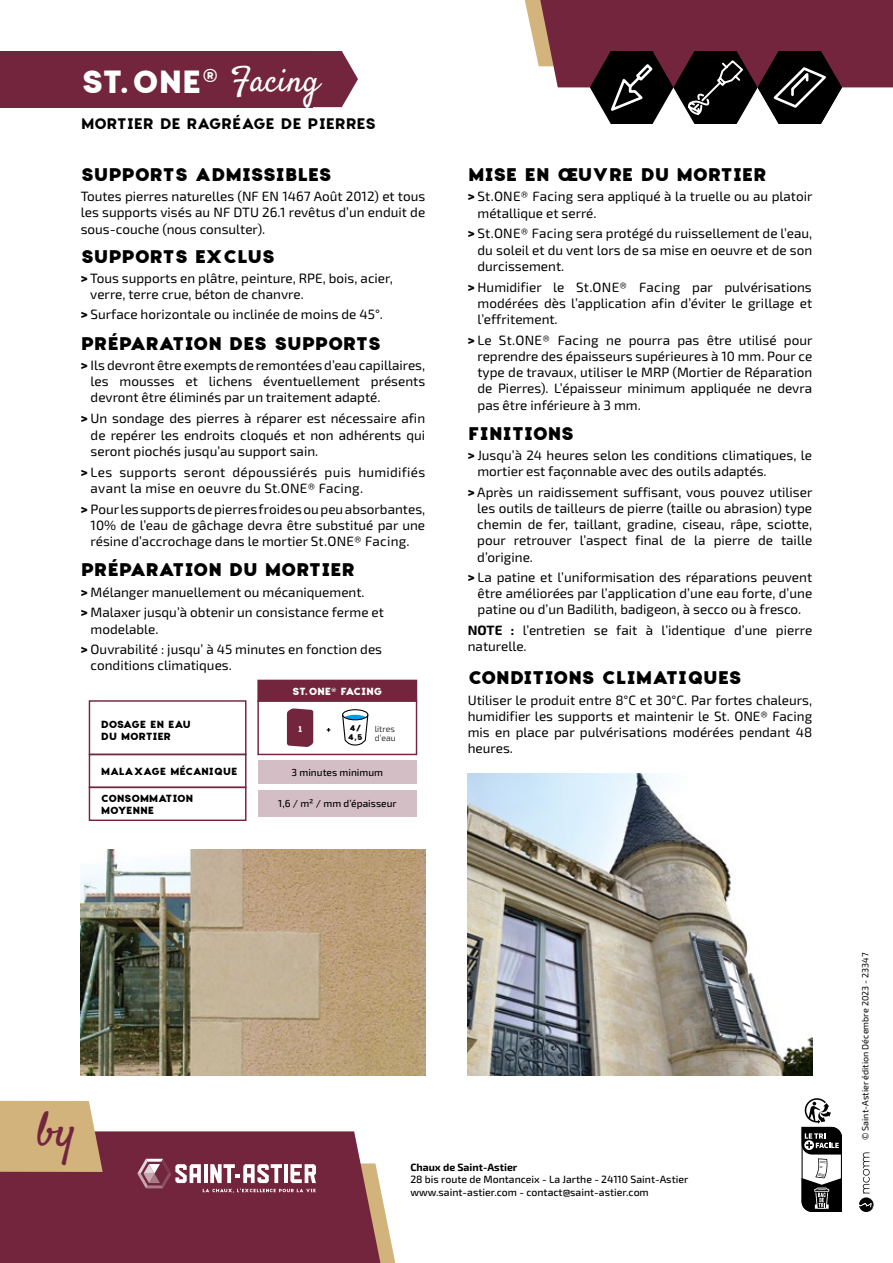
<style>
.page{position:relative;width:893px;height:1263px;background:#fff}
.page>*{position:absolute;margin:0;border:0;box-sizing:border-box;transform-origin:0 0}
.t1{font:48px "Satisfy";color:#72253d}
.t2{font:800 31.5px "Charlevoix Pro";color:#fff}
.t3{font:900 18px "Charlevoix Pro";letter-spacing:-.03em;color:#000}
.t4{font:900 18px "Charlevoix Pro";color:#000}
.t5{font:700 15px "Charlevoix Pro";letter-spacing:-.02em;color:#000}
.t6{font:13.5px/16.2px "Exo 2";color:#000;text-align:justify}
.t7{font:13.5px/16.5px "Exo 2";letter-spacing:.02em;color:#000}
.t8{font:500 10.5px/12.6px "Exo 2";color:#000}
.t9{font:700 10.5px "Exo 2";color:#000}
.t10{font:800 10.2px/12.1px "Charlevoix Pro";letter-spacing:-.04em;color:#000}
.t11{font:500 10.2px "Exo 2";color:#000}
.t12{font:800 10.2px "Charlevoix Pro";letter-spacing:-.01em;color:#000}
.t13{font:800 10.2px "Charlevoix Pro";letter-spacing:-.04em;color:#fff}
.t14{font:9px "Exo 2";color:#000}
.t15{font:300 8.7px/8.7px "Exo 2";color:#000}
.t16{font:700 8.1px/9.8px "Charlevoix Pro";color:#000}
.t17{font:700 8.1px "Charlevoix Pro";color:#fff}
.s1{font-family:"Satisfy";font-weight:400;font-size:34.5px}
.s2{font-weight:800}
.s3{font-weight:700}
</style>
<div class="page">
<svg style="left:313px;top:51px;width:45px;height:56px"></svg>
<div style="left:0;top:51px;width:313px;height:56px;background:#72253d"></div>
<svg style="left:859px;top:1152px;width:14px;height:60px"></svg>
<img style="left:468px;top:773px;width:344px;height:302px">
<img style="left:81px;top:850px;width:344px;height:225px">
<svg style="left:0;top:1101px;width:395px;height:162px"></svg>
<div style="left:89px;top:700px;width:157px;height:55px;border:1px solid #72253d"></div>
<div style="left:257px;top:700px;width:160px;height:55px;border:1px solid #72253d"></div>
<svg style="left:287px;top:708px;width:26px;height:39px"></svg>
<svg style="left:327px;top:728px;width:3px;height:4px"></svg>
<div style="left:342px;top:709px;width:26px;height:11px;border:1px solid #000;border-radius:50%"></div>
<svg style="left:341px;top:713px;width:28px;height:48px"></svg>
<div style="left:258px;top:761px;width:158px;height:23px;background:#d4bec5"></div>
<div style="left:258px;top:680px;width:158px;height:21px;background:#72253d"></div>
<div style="left:257px;top:680px;width:160px;height:22px;border:1px solid #72253d"></div>
<div style="left:89px;top:754px;width:157px;height:34px;border:1px solid #72253d"></div>
<div style="left:89px;top:787px;width:157px;height:34px;border:1px solid #72253d"></div>
<div style="left:258px;top:790px;width:158px;height:27px;background:#d4bec5"></div>
<svg style="left:525px;top:0;width:368px;height:124px"></svg>
<svg style="left:801px;top:1098px;width:41px;height:114px"></svg>
<h2 class="t2" style="left:81px;top:60px;width:240px">ST.ONE<sup>®</sup> <span class="s1">Facing</span></h2>
<p class="t5" style="left:81px;top:113px;width:297px">MORTIER DE RAGRÉAGE DE PIERRES</p>
<h3 class="t3" style="left:81px;top:162px;width:252px">SUPPORTS ADMISSIBLES</h3>
<p class="t6" style="left:81px;top:189px;width:346px">Toutes pierres naturelles (NF EN 1467 Août 2012) et tous les supports visés au NF DTU 26.1 revêtus d’un enduit de sous-couche (nous consulter).</p>
<h3 class="t3" style="left:81px;top:244px;width:196px">SUPPORTS EXCLUS</h3>
<p class="t6" style="left:90px;top:270px;width:304px;text-indent:-10px"><span class="s2">&gt;</span> Tous supports en plâtre, peinture, RPE, bois, acier, verre, terre crue, béton de chanvre.</p>
<p class="t6" style="left:81px;top:307px;width:304px"><span class="s2">&gt;</span> Surface horizontale ou inclinée de moins de 45°.</p>
<h3 class="t3" style="left:81px;top:330px;width:302px">PRÉPARATION DES SUPPORTS</h3>
<p class="t6" style="left:91px;top:357px;width:336px;text-indent:-10px"><span class="s2">&gt;</span> Ils devront être exempts de remontées d’eau capillaires, les mousses et lichens éventuellement présents devront être éliminés par un traitement adapté.</p>
<p class="t6" style="left:91px;top:410px;width:336px;text-indent:-10px"><span class="s2">&gt;</span> Un sondage des pierres à réparer est nécessaire afin de repérer les endroits cloqués et non adhérents qui seront piochés jusqu’au support sain.</p>
<p class="t7" style="left:91px;top:464px;width:336px;text-indent:-10px"><span class="s2">&gt;</span> Les supports seront dépoussiérés puis humidifiés avant la mise en oeuvre du St.ONE® Facing.</p>
<p class="t6" style="left:91px;top:501px;width:336px;text-indent:-10px"><span class="s2">&gt;</span> Pour les supports de pierres froides ou peu absorbantes, 10% de l’eau de gâchage devra être substitué par une résine d’accrochage dans le mortier St.ONE® Facing.</p>
<h3 class="t3" style="left:81px;top:557px;width:276px">PRÉPARATION DU MORTIER</h3>
<p class="t6" style="left:81px;top:582px;width:305px;line-height:20.4px"><span class="s2">&gt;</span> Mélanger manuellement ou mécaniquement.<br><span class="s2">&gt;</span> Malaxer jusqu’à obtenir un consistance ferme et</p>
<p class="t6" style="left:81px;top:619px;width:303px;line-height:20.4px;text-indent:10px">modelable.<br><span class="s2">&gt;</span> Ouvrabilité : jusqu’ à 45 minutes en fonction des</p>
<p class="t6" style="left:91px;top:658px;width:143px">conditions climatiques.</p>
<p class="t13" style="left:292px;top:684px;width:92px">ST.ONE<sup>®</sup> FACING</p>
<p class="t10" style="left:101px;top:718px;width:91px">DOSAGE EN EAU<br>DU MORTIER</p>
<p class="t17" style="left:298px;top:723px;width:6px">1</p>
<p class="t12" style="left:101px;top:764px;width:138px">MALAXAGE MÉCANIQUE</p>
<p class="t11" style="left:292px;top:766px;width:93px">3 minutes minimum</p>
<p class="t16" style="left:348px;top:723px;width:16px">4/<br>4,5</p>
<p class="t15" style="left:375px;top:725px;width:23px">litres d’eau</p>
<p class="t10" style="left:101px;top:792px;width:94px">CONSOMMATION<br>MOYENNE</p>
<p class="t11" style="left:278px;top:798px;width:120px">1,6 / m² / mm d’épaisseur</p>
<h3 class="t3" style="left:468px;top:162px;width:301px">MISE EN ŒUVRE DU MORTIER</h3>
<p class="t6" style="left:477px;top:189px;width:336px;text-indent:-10px"><span class="s2">&gt;</span> St.ONE® Facing sera appliqué à la truelle ou au platoir métallique et serré.</p>
<p class="t6" style="left:477px;top:226px;width:336px;text-indent:-10px"><span class="s2">&gt;</span> St.ONE® Facing sera protégé du ruissellement de l’eau, du soleil et du vent lors de sa mise en oeuvre et de son durcissement.</p>
<p class="t6" style="left:478px;top:279px;width:336px;text-indent:-10px"><span class="s2">&gt;</span> Humidifier le St.ONE® Facing par pulvérisations modérées dès l’application afin d’éviter le grillage et l’effritement.</p>
<p class="t6" style="left:477px;top:332px;width:336px;text-indent:-10px"><span class="s2">&gt;</span> Le St.ONE® Facing ne pourra pas être utilisé pour reprendre des épaisseurs supérieures à 10 mm. Pour ce type de travaux, utiliser le MRP (Mortier de Réparation de Pierres). L’épaisseur minimum appliquée ne devra pas être inférieure à 3 mm.</p>
<h3 class="t4" style="left:468px;top:420px;width:108px">FINITIONS</h3>
<p class="t6" style="left:477px;top:447px;width:336px;text-indent:-10px"><span class="s2">&gt;</span> Jusqu’à 24 heures selon les conditions climatiques, le mortier est façonnable avec des outils adaptés.</p>
<p class="t6" style="left:477px;top:484px;width:337px;text-indent:-10px"><span class="s2">&gt;</span> Après un raidissement suffisant, vous pouvez utiliser les outils de tailleurs de pierre (taille ou abrasion) type chemin de fer, taillant, gradine, ciseau, râpe, sciotte, pour retrouver l’aspect final de la pierre de taille d’origine.</p>
<p class="t6" style="left:478px;top:569px;width:336px;text-indent:-10px"><span class="s2">&gt;</span> La patine et l’uniformisation des réparations peuvent être améliorées par l’application d’une eau forte, d’une patine ou d’un Badilith, badigeon, à secco ou à fresco.</p>
<p class="t6" style="left:468px;top:622px;width:346px"><span class="s3">NOTE :</span> l’entretien se fait à l’identique d’une pierre naturelle.</p>
<h3 class="t3" style="left:468px;top:665px;width:275px">CONDITIONS CLIMATIQUES</h3>
<p class="t6" style="left:468px;top:692px;width:346px">Utiliser le produit entre 8°C et 30°C. Par fortes chaleurs, humidifier les supports et maintenir le St. ONE® Facing mis en place par pulvérisations modérées pendant 48 heures.</p>
<h1 class="t1" style="left:37px;top:1100px;width:41px">by</h1>
<p class="t9" style="left:410px;top:1161px;width:109px">Chaux de Saint-Astier</p>
<p class="t8" style="left:410px;top:1174px;width:279px">28 bis route de Montanceix - La Jarthe - 24110 Saint-Astier www.saint-astier.com - contact@saint-astier.com</p>
<p class="t14" style="left:860px;top:1140px;width:189px;rotate:-90deg">© Saint-Astier édition Décembre 2023 - 23347</p>
</div>
